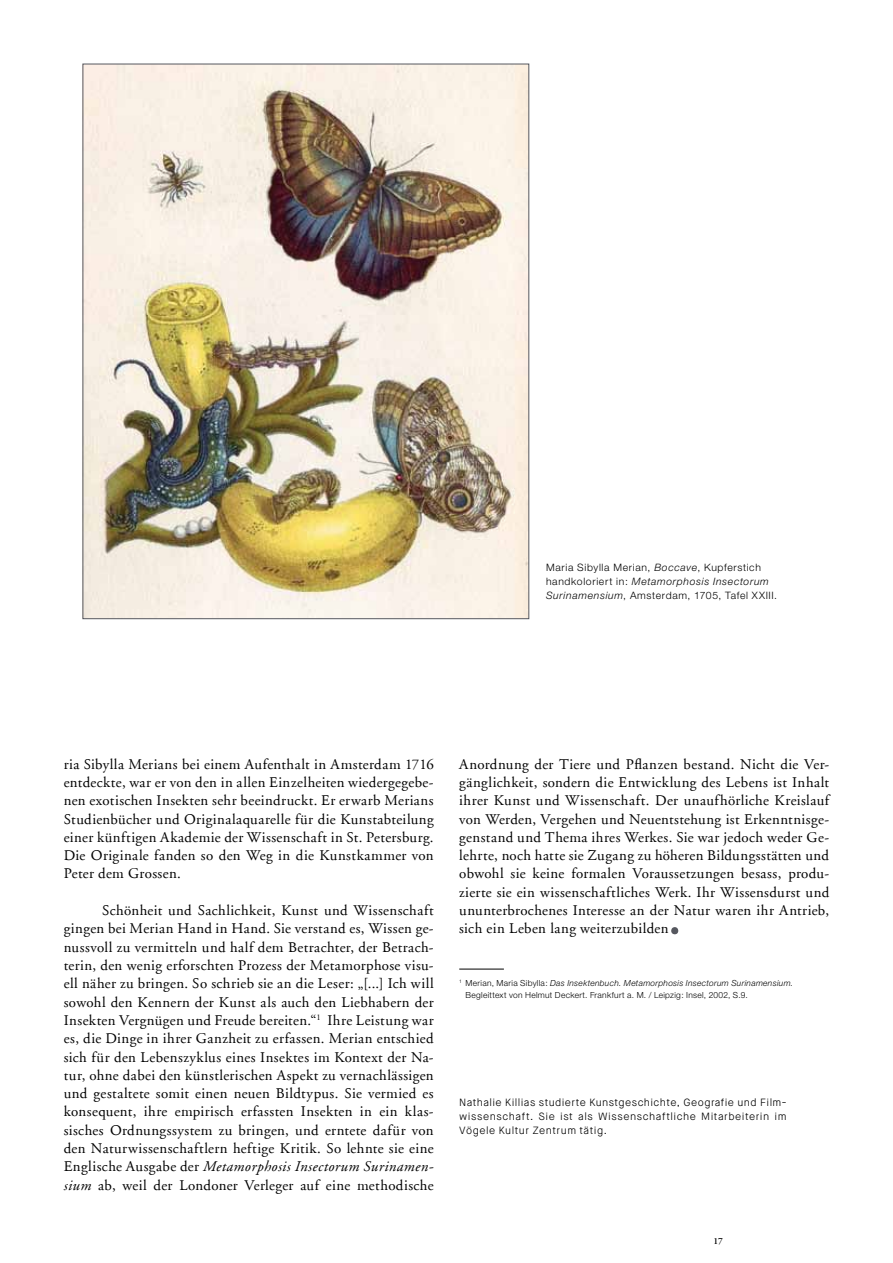
<style>
.page{position:relative;width:893px;height:1263px;background:#fff}
.page>*{position:absolute;margin:0;border:0;box-sizing:border-box;transform-origin:0 0}
.t1{font:63px "Adobe Garamond";color:#56585f}
.t2{font:14.85px/18.3px "Adobe Garamond";letter-spacing:.02em;color:#000;text-align:justify}
.t3{font:300 10.5px/13.6px "Maison Neue";letter-spacing:.045em;color:#000;text-align:justify}
.t4{font:300 10.2px/13.8px "Helvetica Neue";letter-spacing:.065em;color:#000}
.t5{font:600 9.3px "Adobe Garamond";color:#000}
.t6{font:300 8.4px/12px "Helvetica Neue";letter-spacing:.035em;color:#000}
.s1{font-style:italic}
</style>
<div class="page">
<img style="left:85px;top:66px;width:442px;height:551px">
<hr style="left:459px;top:969px;width:45px;height:1px;background:#000">
<p class="t4" style="left:546px;top:561px;width:233px">Maria Sibylla Merian, <span class="s1">Boccave</span>, Kupferstich handkoloriert in: <span class="s1">Metamorphosis Insectorum<br>Surinamensium</span>, Amsterdam, 1705, Tafel XXIII.</p>
<p class="t2" style="left:64px;top:755px;width:371px">ria Sibylla Merians bei einem Aufenthalt in Amsterdam 1716 entdeckte, war er von den in allen Einzelheiten wiedergegebe&shy;nen exotischen Insekten sehr beeindruckt. Er erwarb Merians Studienbücher und Originalaquarelle für die Kunstabteilung einer künftigen Akademie der Wissenschaft in St. Petersburg.<br>Die Originale fanden so den Weg in die Kunstkammer von Peter dem Grossen.</p>
<p class="t2" style="left:64px;top:902px;width:371px;text-indent:38px">Schönheit und Sachlichkeit, Kunst und Wissenschaft gingen bei Merian Hand in Hand. Sie verstand es, Wissen ge&shy;nussvoll zu vermitteln und half dem Betrachter, der Betrach&shy;terin, den wenig erforschten Prozess der Metamorphose visu&shy;ell näher zu bringen. So schrieb sie an die Leser: „[...] Ich will sowohl den Kennern der Kunst als auch den Liebhabern der Insekten Vergnügen und Freude bereiten.“<sup>1</sup> Ihre Leistung war es, die Dinge in ihrer Ganzheit zu erfassen. Merian entschied sich für den Lebenszyklus eines Insektes im Kontext der Na&shy;tur, ohne dabei den künstlerischen Aspekt zu vernachlässigen und gestaltete somit einen neuen Bildtypus. Sie vermied es konsequent, ihre empirisch erfassten Insekten in ein klas&shy;sisches Ordnungssystem zu bringen, und erntete dafür von den Naturwissenschaftlern heftige Kritik. So lehnte sie eine Englische Ausgabe der <span class="s1">Metamorphosis Insectorum Surinamen&shy;sium</span> ab, weil der Londoner Verleger auf eine methodische</p>
<p class="t2" style="left:459px;top:755px;width:371px">Anordnung der Tiere und Pflanzen bestand. Nicht die Ver&shy;gänglichkeit, sondern die Entwicklung des Lebens ist Inhalt ihrer Kunst und Wissenschaft. Der unaufhörliche Kreislauf von Werden, Vergehen und Neuentstehung ist Erkenntnisge&shy;genstand und Thema ihres Werkes. Sie war jedoch weder Ge&shy;lehrte, noch hatte sie Zugang zu höheren Bildungsstätten und obwohl sie keine formalen Voraussetzungen besass, produ&shy;zierte sie ein wissenschaftliches Werk. Ihr Wissensdurst und ununterbrochenes Interesse an der Natur waren ihr Antrieb, sich ein Leben lang weiterzubilden</p>
<h1 class="t1" style="left:667px;top:880px;width:17px">.</h1>
<p class="t6" style="left:466px;top:977px;width:329px;text-indent:-6px"><sup>1</sup> Merian, Maria Sibylla: <span class="s1">Das Insektenbuch. Metamorphosis Insectorum Surinamensium.<br></span>Begleittext von Helmut Deckert. Frankfurt a. M. / Leipzig: Insel, 2002, S.9.</p>
<p class="t3" style="left:459px;top:1096px;width:329px">Nathalie Killias studierte Kunstgeschichte, Geografie und Film&shy;wissenschaft. Sie ist als Wissenschaftliche Mitarbeiterin im Vögele Kultur Zentrum tätig.</p>
<p class="t5" style="left:713px;top:1236px;width:11px">17</p>
</div>
